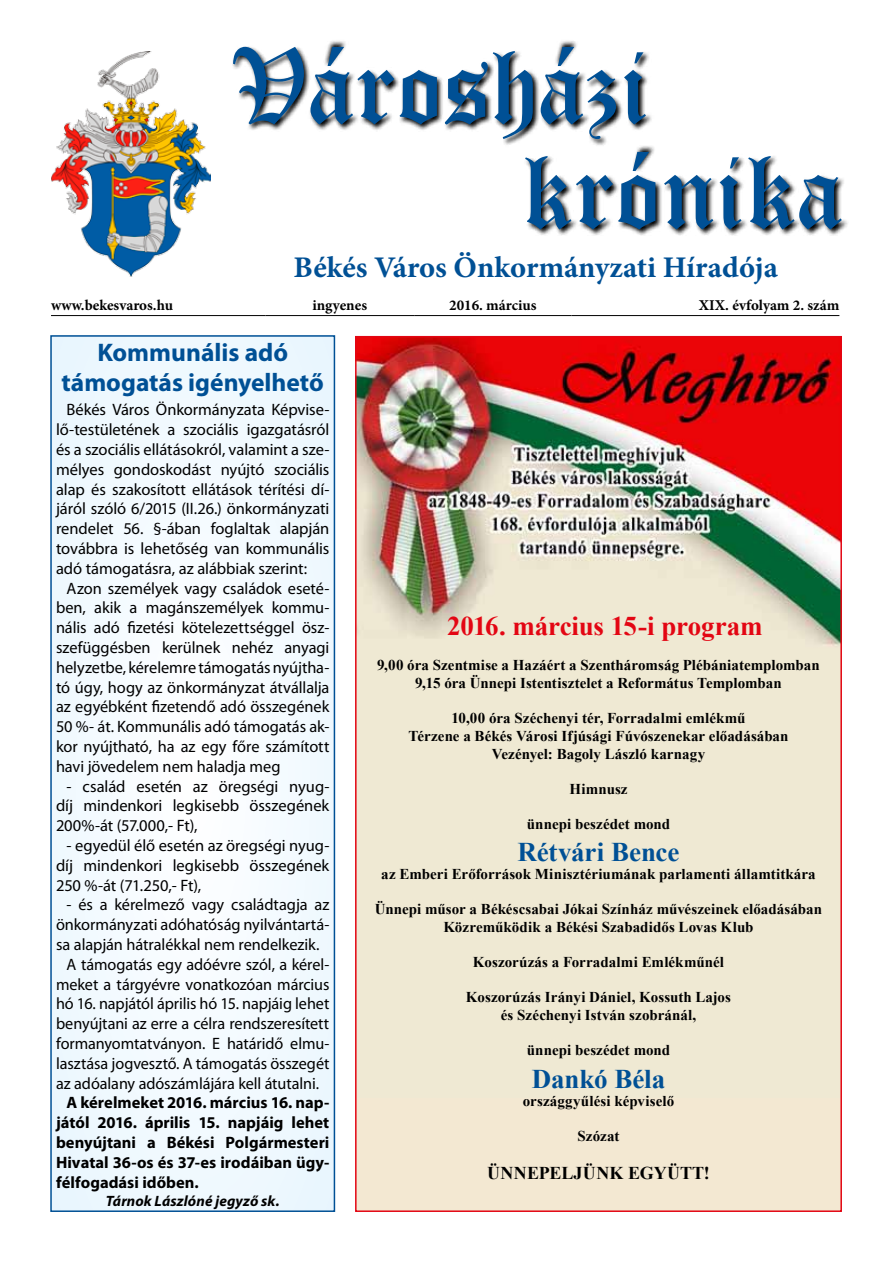
<style>
.page{position:relative;width:893px;height:1263px;background:#fff}
.page>*{position:absolute;margin:0;border:0;box-sizing:border-box;transform-origin:0 0}
.t1{font:105px/105px "Old English Text";color:#005095}
.t2{font:700 30px "Minion Pro";color:#005095}
.t3{font:700 27px "Times New Roman";letter-spacing:-.01em;color:#e30613}
.t4{font:700 27px "Times New Roman";letter-spacing:-.005em;color:#005095}
.t5{font:700 25.5px/30.6px "Myriad Pro";color:#005095;text-align:center}
.t6{font:700 18px "Times New Roman";letter-spacing:.01em;color:#000}
.t7{font:16.5px/19.8px "Myriad Pro";letter-spacing:-.005em;color:#000;text-align:justify}
.t8{font:700 16.5px/19.8px "Myriad Pro";color:#000;text-align:justify}
.t9{font:700 15px/18px "Times New Roman";letter-spacing:.005em;color:#000;text-align:center}
.t10{font:700 15px "Minion Pro";color:#000}
.t11{font:italic 700 15px "Myriad Pro";letter-spacing:.005em;color:#000}
</style>
<div class="page">
<hr style="left:51px;top:315px;width:214px;height:1px;background:#000">
<hr style="left:265px;top:315px;width:149px;height:1px;background:#000">
<hr style="left:414px;top:315px;width:157px;height:1px;background:#000">
<hr style="left:571px;top:315px;width:268px;height:1px;background:#000">
<img style="left:51px;top:51px;width:160px;height:225px">
<svg style="left:232px;top:41px;width:616px;height:195px"></svg>
<div style="left:356px;top:337px;width:485px;height:874px;background:#f3e8d2"></div>
<img style="left:358px;top:339px;width:481px;height:307px">
<div style="left:51px;top:336px;width:283px;height:875px;background:#f2faff"></div>
<div style="left:50px;top:335px;width:285px;height:877px;border:2px solid #005095"></div>
<h1 class="t1" style="left:522px;top:31px;width:323px;text-indent:-291px">Városházi krónika</h1>
<h2 class="t2" style="left:294px;top:246px;width:486px">Békés Város Önkormányzati Híradója</h2>
<p class="t10" style="left:51px;top:294px;width:124px">www.bekesvaros.hu</p>
<p class="t10" style="left:312px;top:294px;width:56px">ingyenes</p>
<p class="t10" style="left:449px;top:294px;width:89px">2016. március</p>
<p class="t10" style="left:699px;top:294px;width:142px">XIX. évfolyam 2. szám</p>
<h3 class="t5" style="left:62px;top:336px;width:264px">Kommunális adó támogatás igényelhető</h3>
<p class="t7" style="left:56px;top:400px;width:275px;text-indent:11px">Békés Város Önkormányzata Képvise&shy;lő-testületének a szociális igazgatásról és a szociális ellátásokról, valamint a sze&shy;mélyes gondoskodást nyújtó szociális alap és szakosított ellátások térítési dí&shy;járól szóló 6/2015 (II.26.) önkormányzati rendelet 56. §-ában foglaltak alapján továbbra is lehetőség van kommunális adó támogatásra, az alábbiak szerint:</p>
<p class="t7" style="left:56px;top:578px;width:275px;text-indent:11px">Azon személyek vagy családok eseté&shy;ben, akik a magánszemélyek kommu&shy;nális adó fizetési kötelezettséggel ös - szefüggésben kerülnek nehéz anyagi helyzetbe, kérelemre támogatás nyújtha&shy;tó úgy, hogy az önkormányzat átvállalja az egyébként fizetendő adó összegének 50 %- át. Kommunális adó támogatás ak&shy;kor nyújtható, ha az egy főre számított havi jövedelem nem haladja meg</p>
<p class="t7" style="left:56px;top:776px;width:275px;text-indent:11px">- család esetén az öregségi nyug&shy;díj mindenkori legkisebb összegének 200%-át (57.000,- Ft),</p>
<p class="t7" style="left:56px;top:835px;width:275px;text-indent:11px">- egyedül élő esetén az öregségi nyug&shy;díj mindenkori legkisebb összegének 250 %-át (71.250,- Ft),</p>
<p class="t7" style="left:67px;top:895px;width:264px">- és a kérelmező vagy családtagja az</p>
<p class="t7" style="left:56px;top:914px;width:275px">önkormányzati adóhatóság nyilvántartá-</p>
<p class="t7" style="left:56px;top:934px;width:265px">sa alapján hátralékkal nem rendelkezik.</p>
<p class="t7" style="left:67px;top:954px;width:264px">A támogatás egy adóévre szól, a kérel-</p>
<p class="t7" style="left:56px;top:974px;width:275px">meket a tárgyévre vonatkozóan március</p>
<p class="t7" style="left:56px;top:994px;width:275px">hó 16. napjától április hó 15. napjáig lehet</p>
<p class="t7" style="left:56px;top:1013px;width:275px">benyújtani az erre a célra rendszeresített</p>
<p class="t7" style="left:56px;top:1033px;width:275px">formanyomtatványon. E határidő elmu-</p>
<p class="t7" style="left:56px;top:1053px;width:275px">lasztása jogvesztő. A támogatás összegét</p>
<p class="t7" style="left:56px;top:1073px;width:265px">az adóalany adószámlájára kell átutalni.</p>
<p class="t8" style="left:56px;top:1092px;width:275px;text-indent:11px">A kérelmeket 2016. március 16. nap&shy;jától 2016. április 15. napjáig lehet benyújtani a Békési Polgármesteri Hivatal 36-os és 37-es irodáiban ügy&shy;félfogadási időben.</p>
<p class="t11" style="left:106px;top:1191px;width:175px">Tárnok Lászlóné jegyző sk.</p>
<h3 class="t3" style="left:447px;top:607px;width:317px">2016. március 15-i program</h3>
<p class="t9" style="left:377px;top:655px;width:444px">9,00 óra Szentmise a Hazáért a Szentháromság Plébániatemplomban<br>9,15 óra Ünnepi Istentisztelet a Református Templomban</p>
<p class="t9" style="left:408px;top:708px;width:382px">10,00 óra Széchenyi tér, Forradalmi emlékmű<br>Térzene a Békés Városi Ifjúsági Fúvószenekar előadásában<br>Vezényel: Bagoly László karnagy</p>
<p class="t9" style="left:569px;top:779px;width:60px">Himnusz</p>
<p class="t9" style="left:527px;top:814px;width:145px">ünnepi beszédet mond</p>
<h3 class="t4" style="left:518px;top:834px;width:163px">Rétvári Bence</h3>
<p class="t9" style="left:381px;top:865px;width:436px">az Emberi Erőforrások Minisztériumának parlamenti államtitkára</p>
<p class="t9" style="left:375px;top:900px;width:449px">Ünnepi műsor a Békéscsabai Jókai Színház művészeinek előadásában<br>Közreműködik a Békési Szabadidős Lovas Klub</p>
<p class="t9" style="left:473px;top:953px;width:253px">Koszorúzás a Forradalmi Emlékműnél</p>
<p class="t9" style="left:466px;top:988px;width:267px">Koszorúzás Irányi Dániel, Kossuth Lajos és Széchenyi István szobránál,</p>
<p class="t9" style="left:527px;top:1041px;width:145px">ünnepi beszédet mond</p>
<h3 class="t4" style="left:532px;top:1060px;width:135px">Dankó Béla</h3>
<p class="t9" style="left:523px;top:1091px;width:153px">országgyűlési képviselő</p>
<p class="t9" style="left:577px;top:1126px;width:43px">Szózat</p>
<p class="t6" style="left:487px;top:1161px;width:224px">ÜNNEPELJÜNK EGYÜTT!</p>
</div>
